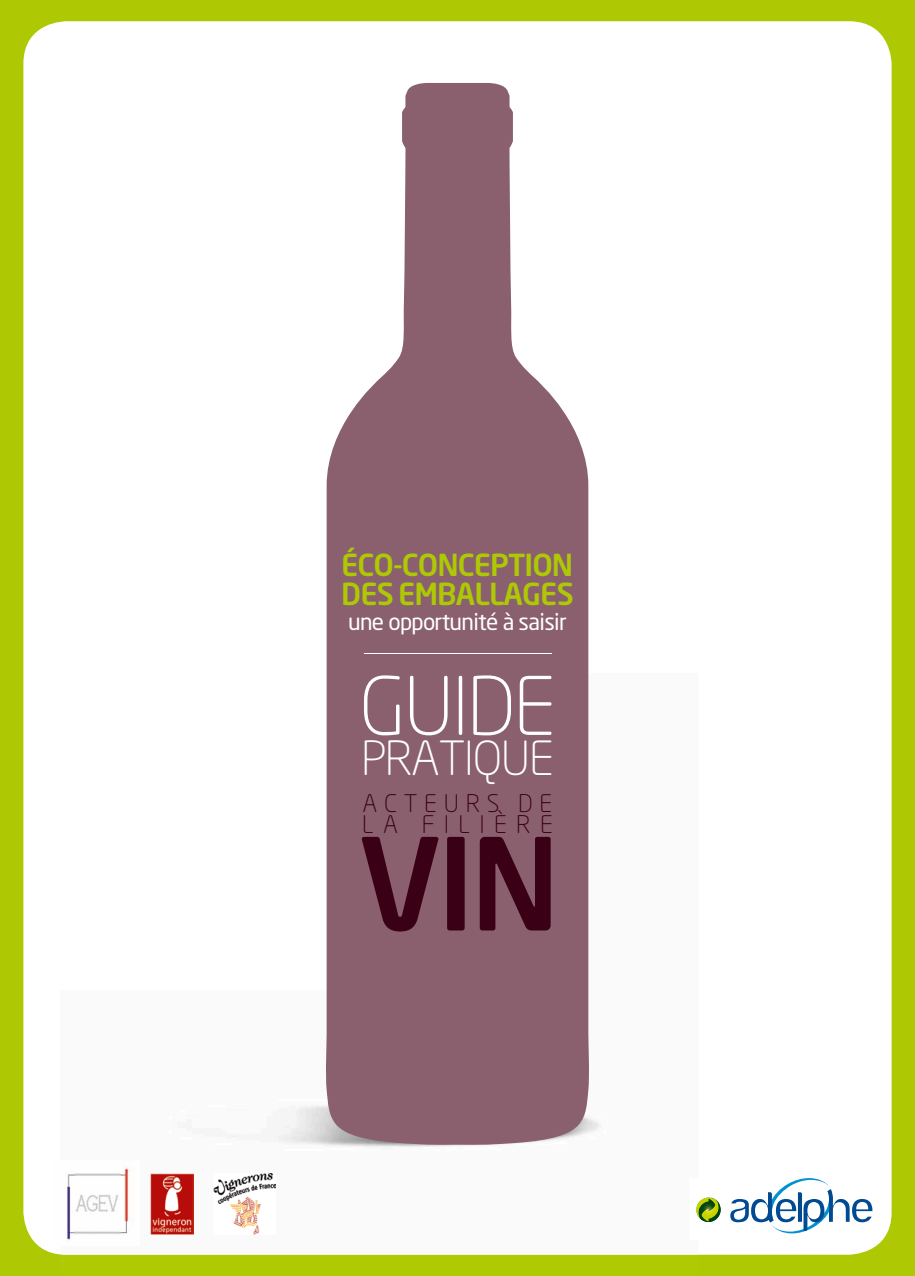
<style>
.page{position:relative;width:915px;height:1276px;background:#fff}
.page>*{position:absolute;margin:0;border:0;box-sizing:border-box;transform-origin:0 0}
.t1{font:500 126px "Neo Sans Std";color:#3a0015}
.t2{font:300 79.5px "Neo Sans Std";letter-spacing:-.03em;color:#fff}
.t3{font:300 46.5px "Neo Sans Std";letter-spacing:-.03em;color:#fff}
.t4{font:500 30px/29.5px "Neo Sans Std";letter-spacing:-.03em;color:#aec904}
.t5{font:300 24px/21px "Neo Sans Std";letter-spacing:.335em;color:#3a0015}
.t6{font:22.5px "Neo Sans Std";letter-spacing:-.03em;color:#fff}
</style>
<div class="page">
<div style="left:0;top:0;width:914px;height:1276px;background:#aec904"></div>
<div style="left:23px;top:21px;width:868px;height:1233px;background:#fff;border-radius:43px"></div>
<img style="left:60px;top:1105px;width:638px;height:150px">
<img style="left:150px;top:1173px;width:44px;height:61px">
<img style="left:214px;top:1174px;width:61px;height:60px">
<img style="left:60px;top:1160px;width:79px;height:85px">
<img style="left:688px;top:1178px;width:10px;height:61px">
<img style="left:688px;top:1180px;width:33px;height:58px">
<img style="left:697px;top:1198px;width:23px;height:24px">
<img style="left:696px;top:1197px;width:22px;height:24px">
<svg style="left:730px;top:1178px;width:142px;height:55px"></svg>
<svg style="left:325px;top:83px;width:264px;height:1062px;fill:#8a606f"></svg>
<hr style="left:363px;top:652px;width:188px;height:1px;background:#fff">
<p class="t4" style="left:341px;top:549px;width:234px">ÉCO-CONCEPTION<br>DES EMBALLAGES</p>
<p class="t6" style="left:348px;top:608px;width:220px">une opportunité à saisir</p>
<h2 class="t2" style="left:359px;top:658px;width:198px">GUIDE</h2>
<h3 class="t3" style="left:361px;top:730px;width:194px">PRATIQUE</h3>
<p class="t5" style="left:362px;top:792px;width:192px">ACTEURS DE<br>LA FILIÈRE</p>
<h1 class="t1" style="left:358px;top:804px;width:203px">VIN</h1>
</div>
